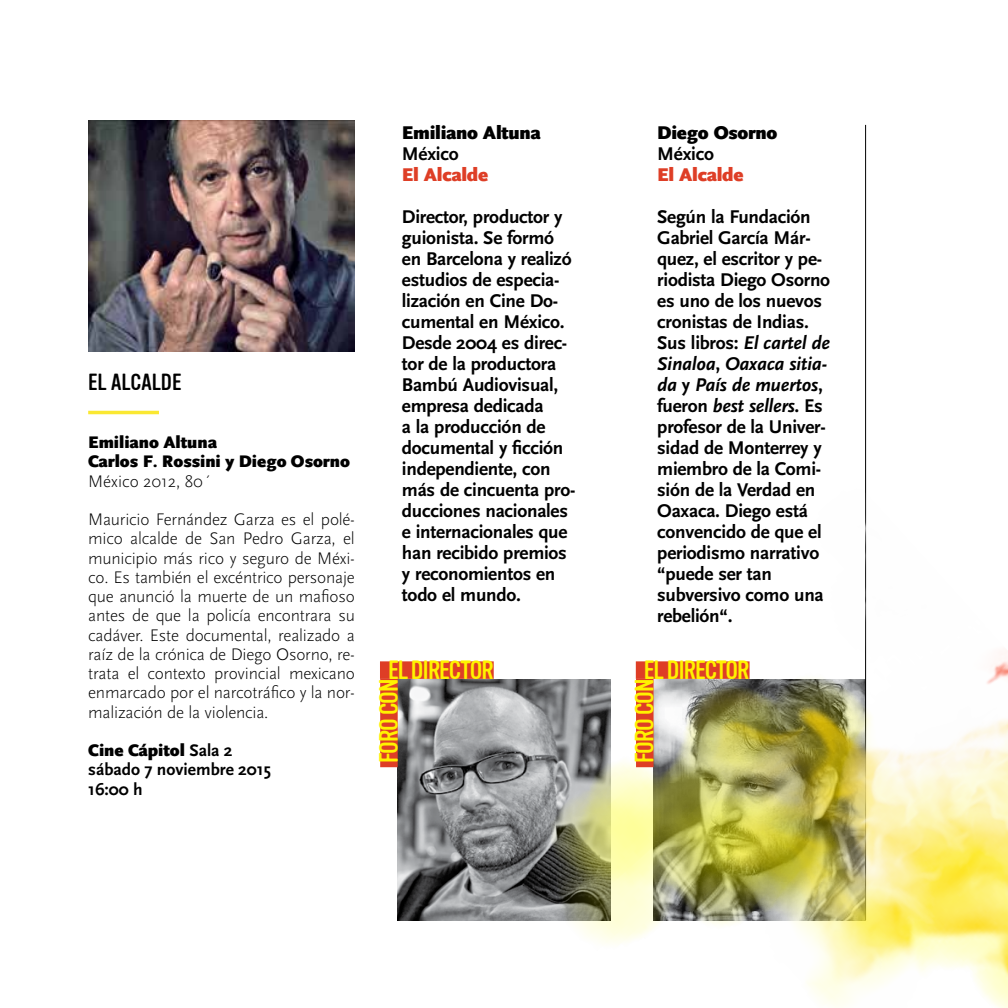
<style>
.page{position:relative;width:1008px;height:1008px;background:#fff}
.page>*{position:absolute;margin:0;border:0;box-sizing:border-box;transform-origin:0 0}
.t1{font:25.9px "Vinyl";letter-spacing:-.04em;color:#fff200}
.t2{font:22.75px "Vinyl";color:#000}
.t3{font:700 19.25px/21px "Scala Sans Pro";letter-spacing:-.015em;color:#000}
.t4{font:900 19.25px "Scala Sans Pro";letter-spacing:-.015em;color:#000}
.t5{font:900 19.25px "Scala Sans Pro";letter-spacing:-.015em;color:#de3e26}
.t6{font:300 17.5px/19.2px "Scala Sans Pro";letter-spacing:-.01em;color:#000;text-align:justify}
.t7{font:700 17.5px/19.2px "Scala Sans Pro";color:#000}
.t8{font:900 17.5px/19.2px "Scala Sans Pro";color:#000}
.s1{font-weight:900}
.s2{font-style:italic}
</style>
<div class="page">
<img style="left:398px;top:679px;width:6px;height:241px">
<hr style="left:865px;top:125px;width:1px;height:795px;background:#000">
<hr style="left:88px;top:411px;width:71px;height:3px;background:#fae832">
<img style="left:88px;top:121px;width:267px;height:231px">
<img style="left:404px;top:469px;width:604px;height:539px">
<div style="left:380px;top:679px;width:18px;height:88px;background:#de3e26"></div>
<div style="left:636px;top:679px;width:18px;height:88px;background:#de3e26"></div>
<div style="left:380px;top:661px;width:114px;height:18px;background:#de3e26"></div>
<div style="left:636px;top:661px;width:114px;height:18px;background:#de3e26"></div>
<p class="t2" style="left:88px;top:370px;width:34px">EL ALCAL</p>
<p class="t2" style="left:161px;top:370px;width:20px">DE</p>
<p class="t8" style="left:88px;top:433px;width:263px">Emiliano Altuna<br>Carlos F. Rossini y Diego Osorno</p>
<p class="t6" style="left:88px;top:471px;width:125px">México 2012, 80´</p>
<p class="t6" style="left:88px;top:510px;width:268px">Mauricio Fernández Garza es el polé&shy;mico alcalde de San Pedro Garza, el municipio más rico y seguro de Méxi&shy;co. Es también el excéntrico personaje que anunció la muerte de un mafioso antes de que la policía encontrara su cadáver. Este documental, realizado a raíz de la crónica de Diego Osorno, re&shy;trata el contexto provincial mexicano enmarcado por el narcotráfico y la nor&shy;malización de la violencia.</p>
<p class="t7" style="left:88px;top:741px;width:184px"><span class="s1">Cine Cápitol</span> Sala 2 sábado 7 noviembre 2015<br>16:00 h</p>
<p class="t4" style="left:402px;top:121px;width:140px">Emiliano Altuna</p>
<p class="t3" style="left:402px;top:143px;width:58px">México</p>
<p class="t5" style="left:402px;top:163px;width:88px">El Alcalde</p>
<p class="t3" style="left:402px;top:206px;width:175px">Director, productor y guionista. Se formó en Barcelona y realizó estudios de especia&shy;lización en Cine Do&shy;cumental en México.<br>Desde 2004 es direc&shy;tor de la productora<br>Bambú Audiovisual, empresa dedicada<br>a la producción de documental y ficción independiente, con más de cincuenta pro&shy;ducciones nacionales e internacionales que han recibido premios y reconomientos en todo el mundo.</p>
<p class="t4" style="left:657px;top:121px;width:122px">Diego Osorno</p>
<p class="t3" style="left:657px;top:143px;width:58px">México</p>
<p class="t5" style="left:657px;top:163px;width:88px">El Alcalde</p>
<p class="t3" style="left:657px;top:206px;width:174px">Según la Fundación<br>Gabriel García Már&shy;quez, el escritor y pe&shy;riodista Diego Osorno es uno de los nuevos cronistas de Indias.<br>Sus libros: <span class="s2">El cartel de<br>Sinaloa</span>, <span class="s2">Oaxaca sitia&shy;da</span> y <span class="s2">País de muertos</span>, fueron <span class="s2">best sellers</span>. Es profesor de la Univer&shy;sidad de Monterrey y miembro de la Comi&shy;sión de la Verdad en<br>Oaxaca. Diego está convencido de que el periodismo narrativo “puede ser tan subversivo como una rebelión“.</p>
<h1 class="t1" style="left:388px;top:656px;width:107px">EL DIRECTOR</h1>
<h1 class="t1" style="left:644px;top:656px;width:107px">EL DIRECTOR</h1>
<h1 class="t1" style="left:375px;top:763px;width:86px;rotate:-90deg">FORO CON</h1>
<h1 class="t1" style="left:630px;top:763px;width:86px;rotate:-90deg">FORO CON</h1>
</div>
